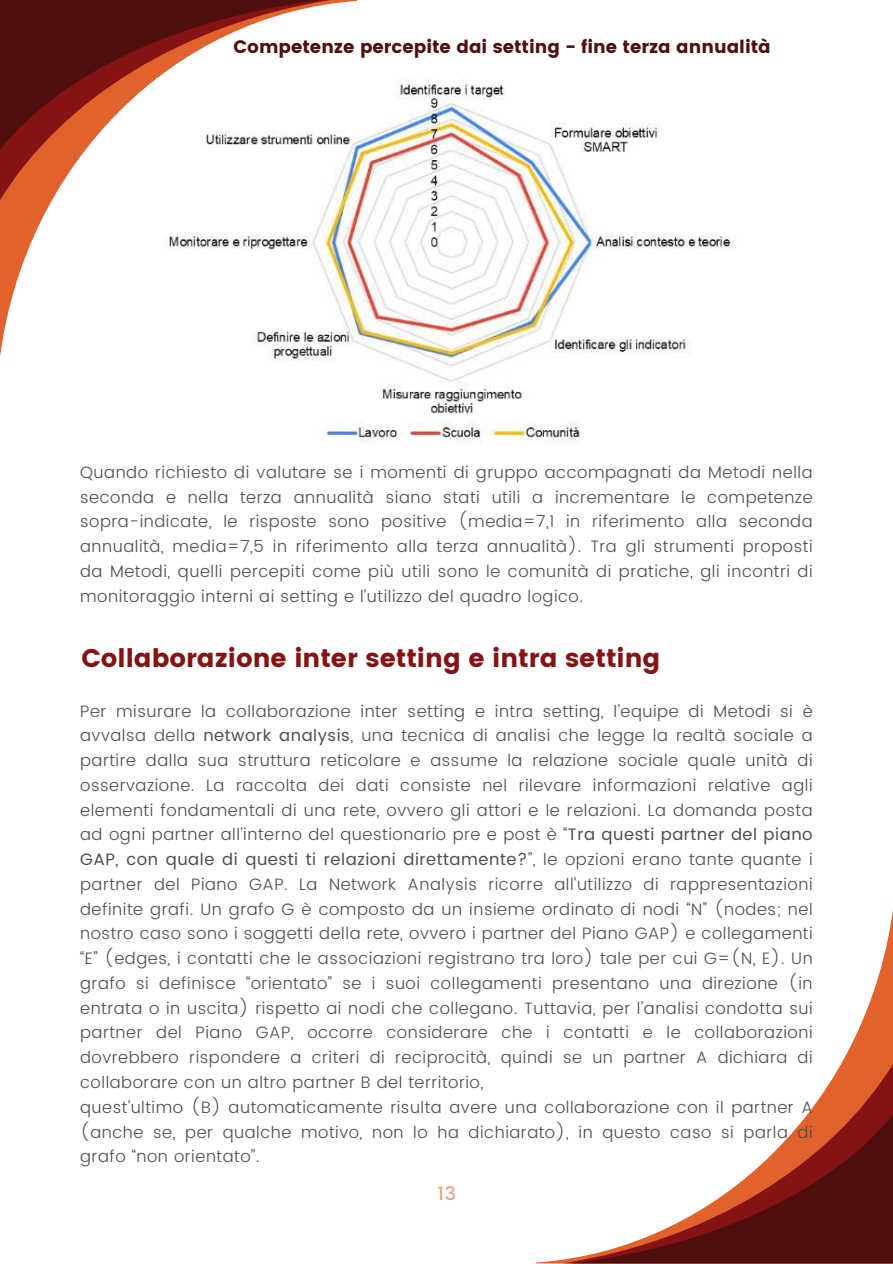
<style>
.page{position:relative;width:893px;height:1264px;background:#fff}
.page>*{position:absolute;margin:0;border:0;box-sizing:border-box;transform-origin:0 0}
.t1{font:25.5px "Poppins";color:#851313}
.t2{font:500 18.75px "Poppins";color:#e1a991}
.t3{font:18px "Poppins";color:#4f0f0f}
.t4{font:300 16.5px/24.8px "Poppins";letter-spacing:.035em;color:#4d4d4d;text-align:justify}
.s1{font-weight:400}
</style>
<div class="page">
<svg style="left:0;top:0;width:357px;height:357px"></svg>
<svg style="left:0;top:0;width:331px;height:200px"></svg>
<svg style="left:0;top:0;width:322px;height:149px"></svg>
<svg style="left:536px;top:917px;width:356px;height:346px"></svg>
<svg style="left:562px;top:1063px;width:330px;height:200px"></svg>
<svg style="left:571px;top:1113px;width:321px;height:150px"></svg>
<img style="left:156px;top:78px;width:575px;height:365px">
<p class="t3" style="left:233px;top:37px;width:539px">Competenze percepite dai setting - fine terza annualità</p>
<p class="t4" style="left:80px;top:460px;width:734px">Quando richiesto di valutare se i momenti di gruppo accompagnati da Metodi nella seconda e nella terza annualità siano stati utili a incrementare le competenze sopra-indicate, le risposte sono positive (media=7,1 in riferimento alla seconda annualità, media=7,5 in riferimento alla terza annualità). Tra gli strumenti proposti da Metodi, quelli percepiti come più utili sono le comunità di pratiche, gli incontri di monitoraggio interni ai setting e l’utilizzo del quadro logico.</p>
<h1 class="t1" style="left:81px;top:643px;width:580px">Collaborazione inter setting e intra setting</h1>
<p class="t4" style="left:80px;top:698px;width:734px;text-align:left">Per misurare la collaborazione inter setting e intra setting, l’equipe di Metodi si è avvalsa della <span class="s1">network analysis</span>, una tecnica di analisi che legge la realtà sociale a partire dalla sua struttura reticolare e assume la relazione sociale quale unità di osservazione. La raccolta dei dati consiste nel rilevare informazioni relative agli elementi fondamentali di una rete, ovvero gli attori e le relazioni. La domanda posta ad ogni partner all’interno del questionario pre e post è “<span class="s1">Tra questi partner del piano GAP, con quale di questi ti relazioni direttamente?</span>”, le opzioni erano tante quante i partner del Piano GAP. La Network Analysis ricorre all’utilizzo di rappresentazioni definite grafi. Un grafo G è composto da un insieme ordinato di nodi “N” (nodes; nel nostro caso sono i soggetti della rete, ovvero i partner del Piano GAP) e collegamenti “E” (edges, i contatti che le associazioni registrano tra loro) tale per cui G=(N, E). Un grafo si definisce “orientato” se i suoi collegamenti presentano una direzione (in entrata o in uscita) rispetto ai nodi che collegano. Tuttavia, per l’analisi condotta sui partner del Piano GAP, occorre considerare che i contatti e le collaborazioni dovrebbero rispondere a criteri di reciprocità, quindi se un partner A dichiara di collaborare con un altro partner B del territorio,<br>quest’ultimo (B) automaticamente risulta avere una collaborazione con il partner A (anche se, per qualche motivo, non lo ha dichiarato), in questo caso si parla di grafo “non orientato”.</p>
<p class="t2" style="left:437px;top:1182px;width:20px">13</p>
</div>
